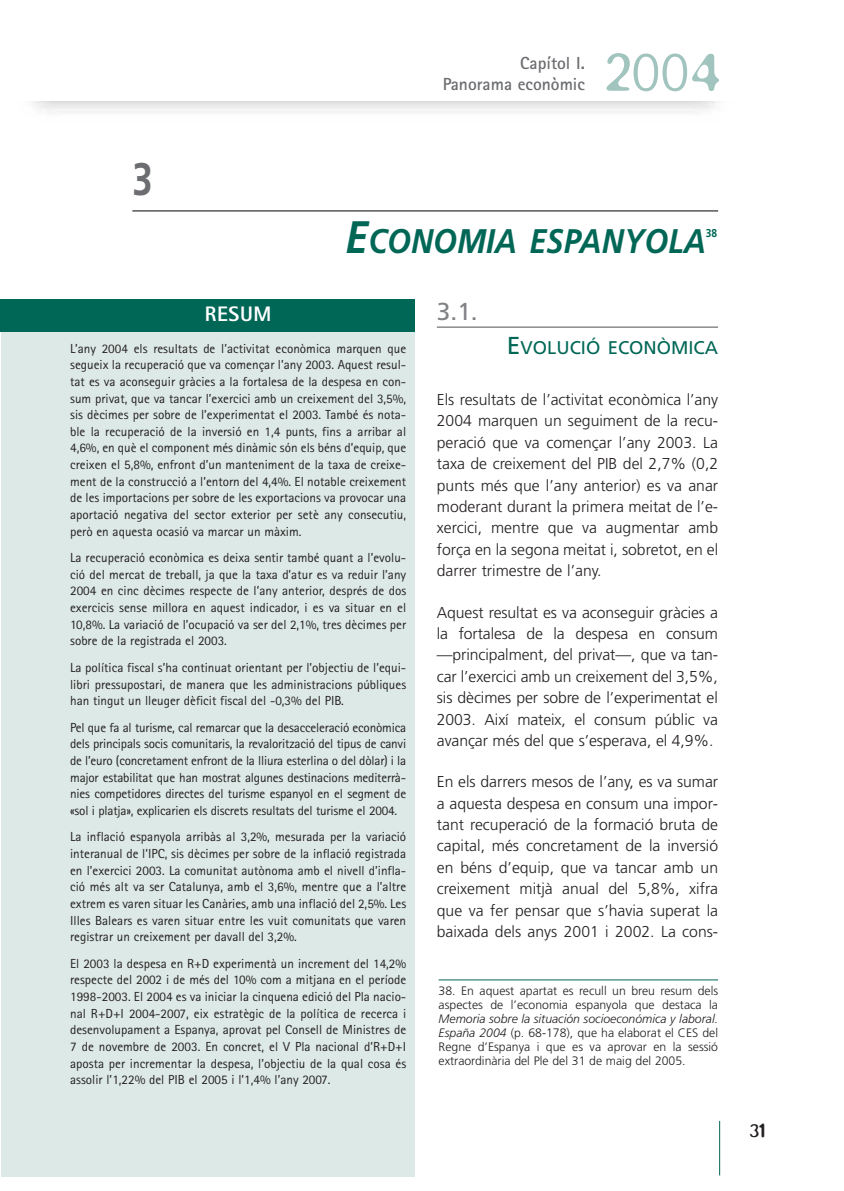
<style>
.page{position:relative;width:844px;height:1191px;background:#fff}
.page>*{position:absolute;margin:0;border:0;box-sizing:border-box;transform-origin:0 0}
.t1{font:300 61.07px "Blur";color:#a2c4be}
.t2{font:700 45.5px "Frutiger";color:#6c6d70;scale:.8 1}
.t3{font:italic 700 34.12px "Frutiger";color:#006756;scale:.9 1}
.t4{font:24.5px "Frutiger";color:#808285}
.t5{font:800 21px "Rotis Sans Serif";letter-spacing:.03em;color:#fff}
.t6{font:300 21px "Blur";color:#231f20}
.t7{font:18.38px "Frutiger";color:#006756}
.t8{font:700 17.5px/21px "Rotis Sans Serif";color:#6c6d70;text-align:right}
.t9{font:300 15.75px/21.3px "Frutiger";color:#231f20;text-align:justify}
.t10{font:13.12px/16.6px "Rotis Sans Serif";color:#231f20;text-align:justify}
.t11{font:300 12.25px/14px "Frutiger";color:#231f20}
.t12{font:700 11.38px "Frutiger";color:#006756;scale:.9 1}
.s1{font-size:45.5px}
.s2{font-size:24.5px}
.s3{font-style:italic}
</style>
<div class="page">
<hr style="left:719px;top:1121px;width:1px;height:54px;background:#006756">
<hr style="left:437px;top:326px;width:281px;height:2px;background:#808285">
<div style="left:1px;top:299px;width:413px;height:877px;background:#dde9e6"></div>
<hr style="left:132px;top:210px;width:586px;height:2px;background:#6c6d70">
<div style="left:0;top:299px;width:414px;height:32px;background:#006756"></div>
<hr style="left:438px;top:979px;width:280px;height:1px;background:#006756">
<h2 class="t2" style="left:132px;top:161px;width:27px">3</h2>
<h3 class="t8" style="left:442px;top:54px;width:144px">Capítol I.<br>Panorama econòmic</h3>
<h1 class="t1" style="left:603px;top:34px;width:119px">2004</h1>
<h3 class="t3" style="left:345px;top:227px;width:402px"><span class="s1">E</span>CONOMIA ESPANYOLA</h3>
<p class="t12" style="left:705px;top:229px;width:14px">38</p>
<h3 class="t5" style="left:205px;top:307px;width:68px">RESUM</h3>
<p class="t10" style="left:70px;top:341px;width:337px">L’any 2004 els resultats de l’activitat econòmica marquen que segueix la recuperació que va començar l’any 2003. Aquest resul&shy;tat es va aconseguir gràcies a la fortalesa de la despesa en con&shy;sum privat, que va tancar l’exercici amb un creixement del 3,5%, sis dècimes per sobre de l’experimentat el 2003. També és nota&shy;ble la recuperació de la inversió en 1,4 punts, fins a arribar al 4,6%, en què el component més dinàmic són els béns d’equip, que creixen el 5,8%, enfront d’un manteniment de la taxa de creixe&shy;ment de la construcció a l’entorn del 4,4%. El notable creixement de les importacions per sobre de les exportacions va provocar una aportació negativa del sector exterior per setè any consecutiu, però en aquesta ocasió va marcar un màxim.</p>
<p class="t10" style="left:70px;top:551px;width:337px">La recuperació econòmica es deixa sentir també quant a l’evolu&shy;ció del mercat de treball, ja que la taxa d’atur es va reduir l’any 2004 en cinc dècimes respecte de l’any anterior, després de dos exercicis sense millora en aquest indicador, i es va situar en el 10,8%. La variació de l’ocupació va ser del 2,1%, tres dècimes per sobre de la registrada el 2003.</p>
<p class="t10" style="left:70px;top:660px;width:337px">La política fiscal s’ha continuat orientant per l’objectiu de l’equi&shy;libri pressupostari, de manera que les administracions públiques han tingut un lleuger dèficit fiscal del -0,3% del PIB.</p>
<p class="t10" style="left:70px;top:720px;width:337px">Pel que fa al turisme, cal remarcar que la desacceleració econòmica dels principals socis comunitaris, la revalorització del tipus de canvi de l’euro (concretament enfront de la lliura esterlina o del dòlar) i la major estabilitat que han mostrat algunes destinacions mediterrà&shy;nies competidores directes del turisme espanyol en el segment de «sol i platja», explicarien els discrets resultats del turisme el 2004.</p>
<p class="t10" style="left:70px;top:830px;width:337px">La inflació espanyola arribàs al 3,2%, mesurada per la variació interanual de l’IPC, sis dècimes per sobre de la inflació registrada en l’exercici 2003. La comunitat autònoma amb el nivell d’infla&shy;ció més alt va ser Catalunya, amb el 3,6%, mentre que a l’altre extrem es varen situar les Canàries, amb una inflació del 2,5%. Les Illes Balears es varen situar entre les vuit comunitats que varen registrar un creixement per davall del 3,2%.</p>
<p class="t10" style="left:70px;top:956px;width:337px">El 2003 la despesa en R+D experimentà un increment del 14,2% respecte del 2002 i de més del 10% com a mitjana en el període 1998-2003. El 2004 es va iniciar la cinquena edició del Pla nacio&shy;nal R+D+I 2004-2007, eix estratègic de la política de recerca i desenvolupament a Espanya, aprovat pel Consell de Ministres de 7 de novembre de 2003. En concret, el V Pla nacional d’R+D+I aposta per incrementar la despesa, l’objectiu de la qual cosa és assolir l’1,22% del PIB el 2005 i l’1,4% l’any 2007.</p>
<h3 class="t4" style="left:437px;top:302px;width:42px">3.1.</h3>
<h3 class="t7" style="left:507px;top:340px;width:213px"><span class="s2">E</span>VOLUCIÓ ECONÒMICA</h3>
<p class="t9" style="left:437px;top:390px;width:283px">Els resultats de l’activitat econòmica l’any 2004 marquen un seguiment de la recu&shy;peració que va començar l’any 2003. La taxa de creixement del PIB del 2,7% (0,2 punts més que l’any anterior) es va anar moderant durant la primera meitat de l’e&shy;xercici, mentre que va augmentar amb força en la segona meitat i, sobretot, en el darrer trimestre de l’any.</p>
<p class="t9" style="left:437px;top:602px;width:283px">Aquest resultat es va aconseguir gràcies a la fortalesa de la despesa en consum —principalment, del privat—, que va tan&shy;car l’exercici amb un creixement del 3,5%, sis dècimes per sobre de l’experimentat el 2003. Així mateix, el consum públic va avançar més del que s’esperava, el 4,9%.</p>
<p class="t9" style="left:437px;top:772px;width:283px">En els darrers mesos de l’any, es va sumar a aquesta despesa en consum una impor&shy;tant recuperació de la formació bruta de capital, més concretament de la inversió en béns d’equip, que va tancar amb un creixement mitjà anual del 5,8%, xifra que va fer pensar que s’havia superat la baixada dels anys 2001 i 2002. La cons-</p>
<p class="t11" style="left:438px;top:984px;width:281px">38. En aquest apartat es recull un breu resum dels aspectes de l’economia espanyola que destaca la</p>
<p class="t11" style="left:438px;top:1012px;width:281px;text-align:justify"><span class="s3">Memoria sobre la situación socioeconómica y laboral.<br>España 2004</span> (p. 68-178), que ha elaborat el CES del Regne d’Espanya i que es va aprovar en la sessió extraordinària del Ple del 31 de maig del 2005.</p>
<h3 class="t6" style="left:749px;top:1117px;width:18px">31</h3>
</div>
